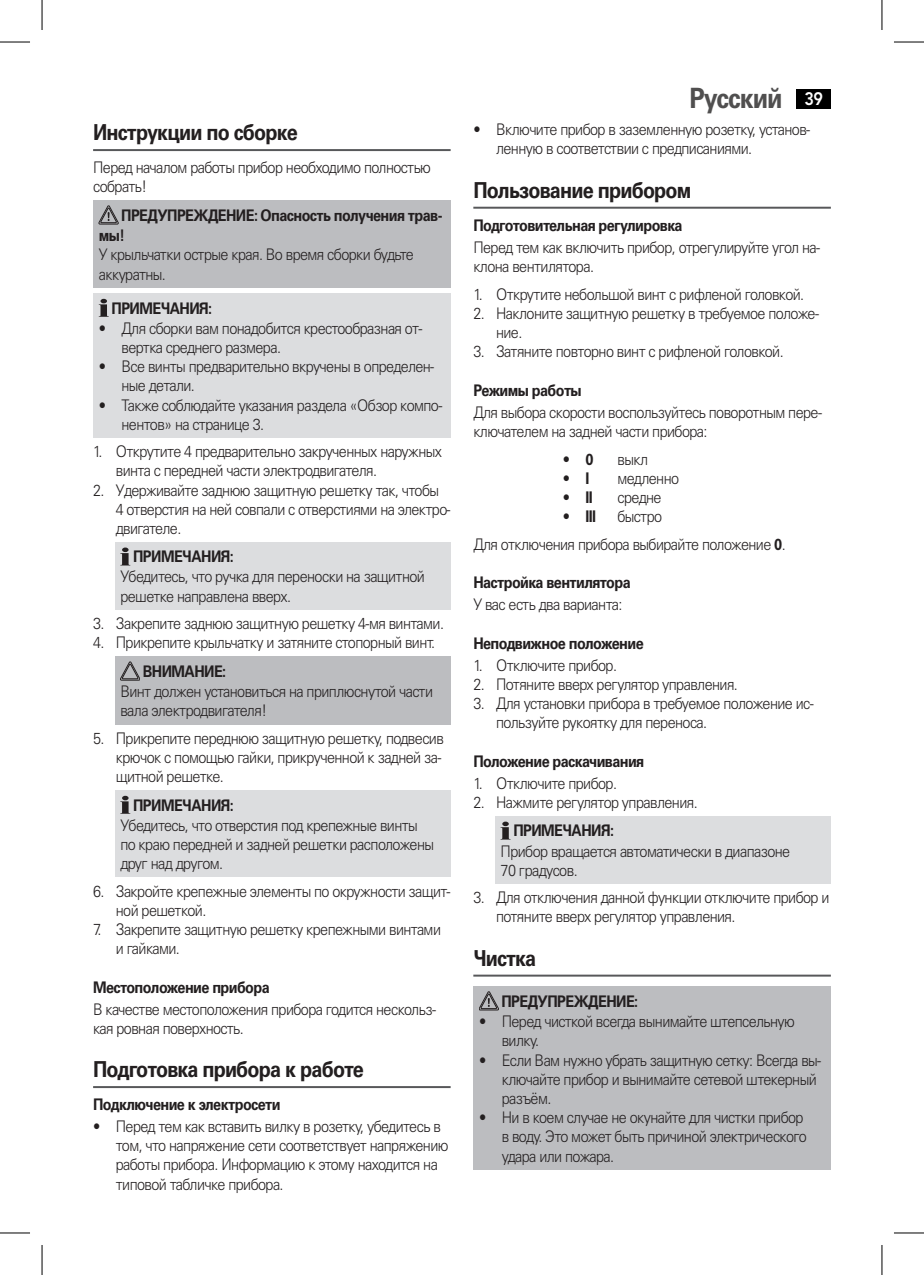
<style>
.page{position:relative;width:924px;height:1275px;background:#fff}
.page>*{position:absolute;margin:0;border:0;box-sizing:border-box;transform-origin:0 0}
.t1{font:700 28px "Univers LTCYR 65";letter-spacing:-.04em;color:#504f4f;scale:.9 1}
.Line_1{font:700 22px "Univers LTCYR 65";letter-spacing:-.04em;color:#231f20;scale:.9 1}
.dian{font:300 16px/19.2px "Univers LTCYR 45";letter-spacing:-.04em;color:#231f20;scale:.9 1}
.Line_2{font:700 16px/20.4px "Univers LTCYR 65";letter-spacing:-.04em;color:#231f20;scale:.9 1}
.dian-2{font:700 16px "Univers LTCYR 65";color:#231f20;scale:.9 1}
.s1{font-family:"Avenir LT Pro";font-weight:800;font-size:18px;color:#fff}
.s2{font-family:"Univers LTCYR 65";font-weight:700}
.s3{font-family:"Univers LTCYR 45";font-weight:300}
</style>
<div class="page">
<div style="left:796px;top:89px;width:34px;height:20px;background:#000"></div>
<hr style="left:93px;top:149px;width:357px;height:2px;background:#57585a">
<hr style="left:93px;top:1086px;width:357px;height:2px;background:#57585a">
<div style="left:93px;top:200px;width:357px;height:87px;background:#bcbdc0"></div>
<svg style="left:99px;top:206px;width:19px;height:18px"></svg>
<div style="left:93px;top:293px;width:357px;height:145px;background:#dcdddf"></div>
<svg style="left:99px;top:299px;width:10px;height:18px"></svg>
<div style="left:115px;top:542px;width:335px;height:67px;background:#dcdddf"></div>
<svg style="left:120px;top:547px;width:10px;height:18px"></svg>
<div style="left:115px;top:656px;width:335px;height:68px;background:#bcbdc0"></div>
<svg style="left:120px;top:662px;width:20px;height:18px"></svg>
<div style="left:115px;top:790px;width:335px;height:87px;background:#dcdddf"></div>
<svg style="left:120px;top:796px;width:9px;height:17px"></svg>
<hr style="left:473px;top:207px;width:357px;height:2px;background:#57585a">
<hr style="left:473px;top:974px;width:357px;height:2px;background:#57585a">
<div style="left:494px;top:816px;width:336px;height:67px;background:#dcdddf"></div>
<svg style="left:500px;top:821px;width:10px;height:18px"></svg>
<div style="left:473px;top:986px;width:357px;height:183px;background:#bcbdc0"></div>
<svg style="left:479px;top:991px;width:19px;height:19px"></svg>
<hr style="left:0;top:42px;width:30px;height:1px;background:#000">
<hr style="left:893px;top:42px;width:30px;height:1px;background:#000">
<hr style="left:0;top:1232px;width:30px;height:1px;background:#000">
<hr style="left:893px;top:1232px;width:30px;height:1px;background:#000">
<hr style="left:42px;top:0;width:1px;height:30px;background:#000">
<hr style="left:42px;top:1245px;width:1px;height:30px;background:#000">
<hr style="left:881px;top:0;width:1px;height:30px;background:#000">
<hr style="left:881px;top:1245px;width:1px;height:30px;background:#000">
<p class="Line_1" style="left:93px;top:117px;width:229px">Инструкции по сборке</p>
<p class="dian" style="left:93px;top:157px;width:377px">Перед началом работы прибор необходимо полностью собрать!</p>
<p class="Line_2" style="left:99px;top:204px;width:383px;text-indent:22px">ПРЕДУПРЕЖДЕНИЕ: Опасность получения трав&shy;мы!</p>
<p class="dian" style="left:99px;top:245px;width:351px">У крыльчатки острые края. Во время сборки будьте аккуратны.</p>
<p class="Line_2" style="left:111px;top:297px;width:113px">ПРИМЕЧАНИЯ:</p>
<p class="dian" style="left:121px;top:318px;width:336px;text-indent:-23px">• Для сборки вам понадобится крестообразная от&shy;вертка среднего размера.</p>
<p class="dian" style="left:121px;top:356px;width:349px;text-indent:-23px">• Все винты предварительно вкручены в определен&shy;ные детали.</p>
<p class="dian" style="left:121px;top:395px;width:358px;text-indent:-23px">• Также соблюдайте указания раздела «Обзор компо&shy;нентов» на странице 3.</p>
<p class="dian" style="left:116px;top:441px;width:364px;text-indent:-23px">1. Открутите 4 предварительно закрученных наружных винта с передней части электродвигателя.</p>
<p class="dian" style="left:116px;top:480px;width:373px;text-indent:-23px">2. Удерживайте заднюю защитную решетку так, чтобы<br>4 отверстия на ней совпали с отверстиями на электро&shy;двигателе.</p>
<p class="Line_2" style="left:133px;top:545px;width:113px">ПРИМЕЧАНИЯ:</p>
<p class="dian" style="left:120px;top:567px;width:340px">Убедитесь, что ручка для переноски на защитной решетке направлена вверх.</p>
<p class="dian" style="left:93px;top:613px;width:391px">3. Закрепите заднюю защитную решетку 4-мя винтами.</p>
<p class="dian" style="left:93px;top:632px;width:381px">4. Прикрепите крыльчатку и затяните стопорный винт.</p>
<p class="Line_2" style="left:143px;top:660px;width:94px">ВНИМАНИЕ:</p>
<p class="dian" style="left:120px;top:681px;width:349px">Винт должен установиться на приплюснутой части вала электродвигателя!</p>
<p class="dian" style="left:116px;top:728px;width:366px;text-indent:-23px">5. Прикрепите переднюю защитную решетку, подвесив крючок с помощью гайки, прикрученной к задней за&shy;щитной решетке.</p>
<p class="Line_2" style="left:133px;top:794px;width:113px">ПРИМЕЧАНИЯ:</p>
<p class="dian" style="left:120px;top:815px;width:350px">Убедитесь, что отверстия под крепежные винты по краю передней и задней решетки расположены друг над другом.</p>
<p class="dian" style="left:116px;top:881px;width:373px;text-indent:-23px">6. Закройте крепежные элементы по окружности защит&shy;ной решеткой.</p>
<p class="dian" style="left:116px;top:919px;width:362px;text-indent:-23px">7. Закрепите защитную решетку крепежными винтами и гайками.</p>
<p class="Line_2" style="left:93px;top:976px;width:198px">Местоположение прибора</p>
<p class="dian" style="left:93px;top:999px;width:382px">В качестве местоположения прибора годится нескольз&shy;кая ровная поверхность.</p>
<p class="Line_1" style="left:93px;top:1054px;width:302px">Подготовка прибора к работе</p>
<p class="Line_2" style="left:93px;top:1093px;width:210px">Подключение к электросети</p>
<p class="dian" style="left:116px;top:1116px;width:371px;text-indent:-23px">• Перед тем как вставить вилку в розетку, убедитесь в том, что напряжение сети соответствует напряжению работы прибора. Информацию к этому находится на типовой табличке прибора.</p>
<h1 class="t1" style="left:689px;top:78px;width:150px">Русский <span class="s1">39</span></h1>
<p class="dian" style="left:496px;top:119px;width:350px;text-indent:-23px">• Включите прибор в заземленную розетку, установ&shy;ленную в соответствии с предписаниями.</p>
<p class="Line_1" style="left:473px;top:175px;width:244px">Пользование прибором</p>
<p class="Line_2" style="left:473px;top:214px;width:234px">Подготовительная регулировка</p>
<p class="dian" style="left:473px;top:237px;width:387px">Перед тем как включить прибор, отрегулируйте угол на&shy;клона вентилятора.</p>
<p class="dian" style="left:473px;top:284px;width:369px">1. Открутите небольшой винт с рифленой головкой.</p>
<p class="dian" style="left:496px;top:303px;width:360px;text-indent:-23px">2. Наклоните защитную решетку в требуемое положе&shy;ние.</p>
<p class="dian" style="left:473px;top:341px;width:346px">3. Затяните повторно винт с рифленой головкой.</p>
<p class="Line_2" style="left:473px;top:379px;width:122px">Режимы работы</p>
<p class="dian" style="left:473px;top:402px;width:389px">Для выбора скорости воспользуйтесь поворотным пере&shy;ключателем на задней части прибора:</p>
<p class="dian" style="left:562px;top:449px;width:36px">• <span class="s2">0</span></p>
<p class="dian" style="left:617px;top:449px;width:35px">выкл</p>
<p class="dian" style="left:562px;top:468px;width:31px">• <span class="s2">I</span></p>
<p class="dian" style="left:617px;top:468px;width:70px">медленно</p>
<p class="dian-2" style="left:562px;top:486px;width:35px"><span class="s3">•</span> II</p>
<p class="dian" style="left:617px;top:487px;width:50px">средне</p>
<p class="dian-2" style="left:562px;top:505px;width:39px"><span class="s3">•</span> III</p>
<p class="dian" style="left:617px;top:506px;width:51px">быстро</p>
<p class="dian" style="left:473px;top:534px;width:348px">Для отключения прибора выбирайте положение <span class="s2">0</span>.</p>
<p class="Line_2" style="left:473px;top:571px;width:176px">Настройка вентилятора</p>
<p class="dian" style="left:473px;top:594px;width:167px">У вас есть два варианта:</p>
<p class="Line_2" style="left:473px;top:632px;width:191px">Неподвижное положение</p>
<p class="dian" style="left:473px;top:655px;width:161px">1. Отключите прибор.</p>
<p class="dian" style="left:473px;top:674px;width:295px">2. Потяните вверх регулятор управления.</p>
<p class="dian" style="left:496px;top:693px;width:354px;text-indent:-23px">3. Для установки прибора в требуемое положение ис&shy;пользуйте рукоятку для переноса.</p>
<p class="Line_2" style="left:473px;top:750px;width:191px">Положение раскачивания</p>
<p class="dian" style="left:473px;top:773px;width:161px">1. Отключите прибор.</p>
<p class="dian" style="left:473px;top:792px;width:251px">2. Нажмите регулятор управления.</p>
<p class="Line_2" style="left:513px;top:819px;width:113px">ПРИМЕЧАНИЯ:</p>
<p class="dian" style="left:500px;top:841px;width:323px">Прибор вращается автоматически в диапазоне<br>70 градусов.</p>
<p class="dian" style="left:496px;top:887px;width:372px;text-indent:-23px">3. Для отключения данной функции отключите прибор и потяните вверх регулятор управления.</p>
<p class="Line_1" style="left:473px;top:942px;width:71px">Чистка</p>
<p class="Line_2" style="left:501px;top:990px;width:153px">ПРЕДУПРЕЖДЕНИЕ:</p>
<p class="dian" style="left:501px;top:1011px;width:327px;text-indent:-23px">• Перед чисткой всегда вынимайте штепсельную вилку.</p>
<p class="dian" style="left:501px;top:1049px;width:356px;text-indent:-23px">• Если Вам нужно убрать защитную сетку: Всегда вы&shy;ключайте прибор и вынимайте сетевой штекерный разъём.</p>
<p class="dian" style="left:501px;top:1107px;width:340px;text-indent:-23px">• Ни в коем случае не окунайте для чистки прибор в воду. Это может быть причиной электрического удара или пожара.</p>
</div>
